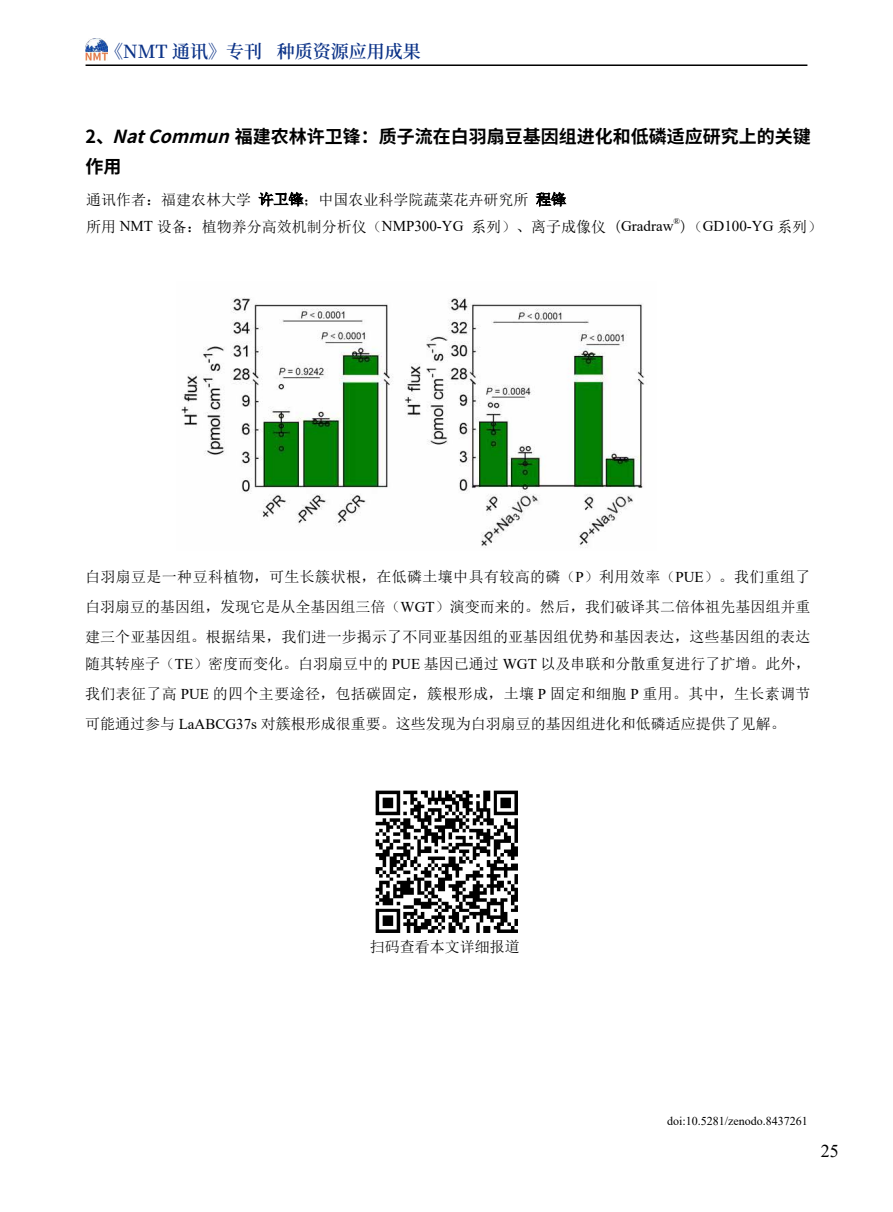
<style>
.page{position:relative;width:893px;height:1212px;background:#fff}
.page>*{position:absolute;margin:0;border:0;box-sizing:border-box;transform-origin:0 0}
.t1{font:700 18px/30px "Noto Sans Hans";color:#000}
.t2{font:600 18px "Source Han Serif CN";color:#0c3388}
.t3{font:18px "Times New Roman";color:#000}
.t4{font:15px/30px "Sim Sun";color:#000;text-align:justify}
.t5{font:12px "Times New Roman";color:#000}
.t6{font:8.7px "Times New Roman";color:#000}
.s1{font-family:"Source Han Sans SC";font-style:italic}
.s2{font-family:"Times New Roman"}
</style>
<div class="page">
<hr style="left:86px;top:64px;width:721px;height:2px;background:#000">
<img style="left:86px;top:38px;width:22px;height:22px">
<img style="left:181px;top:297px;width:464px;height:251px">
<img style="left:375px;top:790px;width:143px;height:143px">
<svg style="left:258px;top:192px;width:46px;height:15px"></svg>
<svg style="left:535px;top:192px;width:31px;height:15px"></svg>
<p class="t2" style="left:105px;top:41px;width:317px">《NMT 通讯》专刊 种质资源应用成果</p>
<p class="t1" style="left:86px;top:122px;width:727px">2、<span class="s1">NatCommun</span>福建农林许卫锋：质子流在白羽扇豆基因组进化和低磷适应研究上的关键作用</p>
<p class="t4" style="left:86px;top:186px;width:738px;line-height:27px">通讯作者：福建农林大学 许卫锋；中国农业科学院蔬菜花卉研究所 程锋<br>所用 <span class="s2">NMT</span> 设备：植物养分高效机制分析仪（<span class="s2">NMP300-YG</span> 系列）、离子成像仪 (<span class="s2">Gradraw</span> )（<span class="s2">GD100-YG</span> 系列）</p>
<p class="t6" style="left:674px;top:215px;width:8px">®</p>
<p class="t4" style="left:85px;top:562px;width:727px">白羽扇豆是一种豆科植物，可生长簇状根，在低磷土壤中具有较高的磷（<span class="s2">P</span>）利用效率（<span class="s2">PUE</span>）。我们重组了白羽扇豆的基因组，发现它是从全基因组三倍（<span class="s2">WGT</span>）演变而来的。然后，我们破译其二倍体祖先基因组并重建三个亚基因组。根据结果，我们进一步揭示了不同亚基因组的亚基因组优势和基因表达，这些基因组的表达</p>
<p class="t4" style="left:85px;top:649px;width:727px">随其转座子（<span class="s2">TE</span>）密度而变化。白羽扇豆中的 <span class="s2">PUE</span> 基因已通过 <span class="s2">WGT</span> 以及串联和分散重复进行了扩增。此外，我们表征了高 <span class="s2">PUE</span> 的四个主要途径，包括碳固定，簇根形成，土壤 <span class="s2">P</span> 固定和细胞 <span class="s2">P</span> 重用。其中，生长素调节可能通过参与 <span class="s2">LaABCG37s</span> 对簇根形成很重要。这些发现为白羽扇豆的基因组进化和低磷适应提供了见解。</p>
<p class="t4" style="left:370px;top:931px;width:152px">扫码查看本文详细报道</p>
<p class="t5" style="left:667px;top:1112px;width:142px">doi:10.5281/zenodo.8437261</p>
<p class="t3" style="left:821px;top:1138px;width:19px">25</p>
</div>
